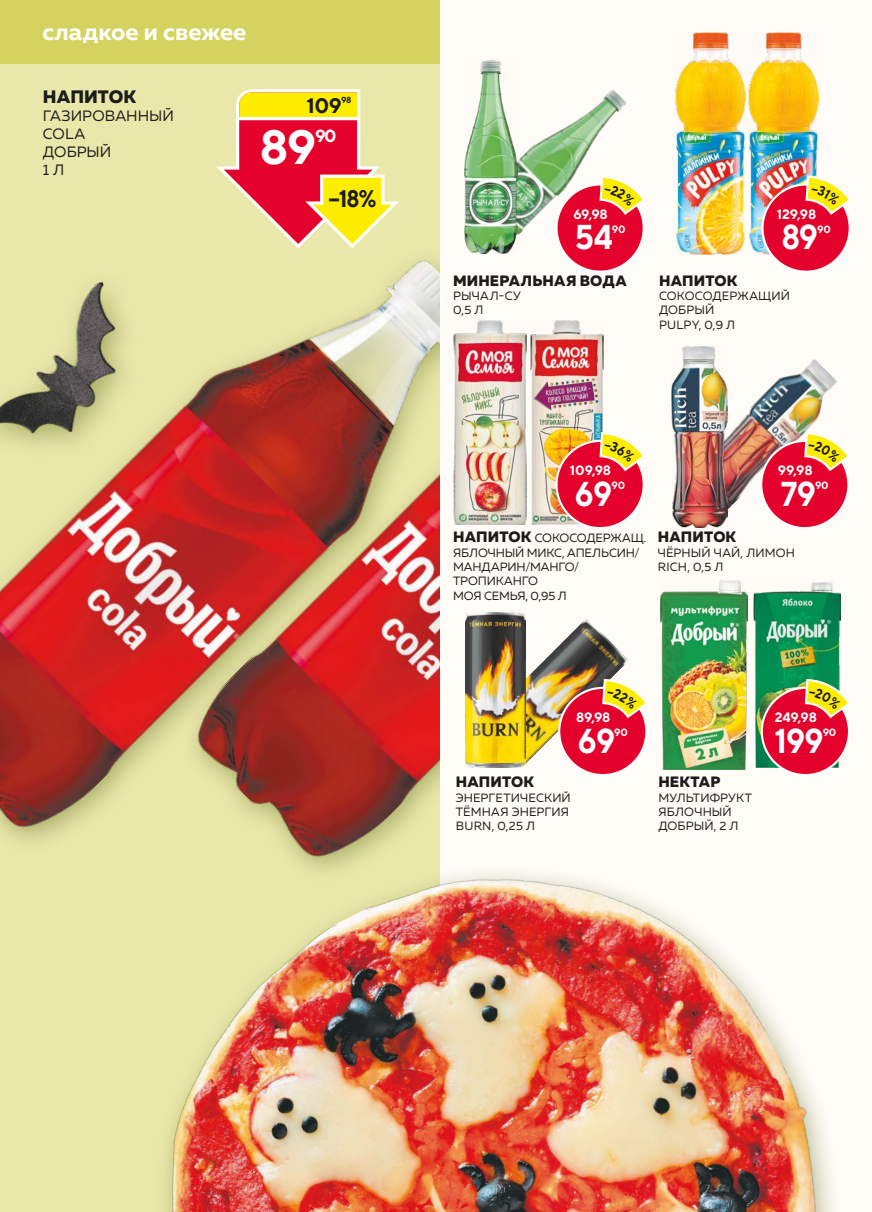
<style>
.page{position:relative;width:872px;height:1212px;background:#fff}
.page>*{position:absolute;margin:0;border:0;box-sizing:border-box;transform-origin:0 0}
.t1{font:700 48px "TT Norms";color:#fff}
.t2{font:700 34.5px "TT Norms";letter-spacing:-.025em;color:#fff;scale:.9 1}
.t3{font:700 24px "Muller";color:#fff}
.t4{font:700 24px "TT Norms";color:#1c1c1b;scale:.9 1}
.t5{font:700 21px "TT Norms";color:#1c1c1b}
.t6{font:800 18px "Muller";color:#1c1c1b}
.t7{font:700 17.55px "TT Norms";color:#fff}
.t8{font:800 15px "Muller";letter-spacing:.01em;color:#1c1c1b}
.t9{font:15px/18px "Muller";color:#1c1c1b}
.t10{font:700 13.5px "TT Norms";letter-spacing:-.015em;color:#fff}
.t11{font:12px/14.4px "Muller";letter-spacing:.01em;color:#1c1c1b}
.t12{font:12px/14.4px "Muller";letter-spacing:-.015em;color:#1c1c1b}
.t13{font:700 10.5px "TT Norms";letter-spacing:-.025em;color:#fff}
.t14{font:700 8.7px "TT Norms";color:#1c1c1b}
.s1{font-weight:800;font-size:15px}
</style>
<div class="page">
<div style="left:0;top:64px;width:440px;height:1148px;background:#eae7ab"></div>
<img style="left:0;top:259px;width:440px;height:583px">
<div style="left:0;top:0;width:440px;height:64px;background:#d5d360"></div>
<svg style="left:216px;top:89px;width:183px;height:160px"></svg>
<hr style="left:238px;top:117px;width:120px;height:3px;background:#fff">
<div style="left:440px;top:0;width:432px;height:1212px;background:#fffbf7"></div>
<svg style="left:556px;top:184px;width:87px;height:88px"></svg>
<img style="left:517px;top:89px;width:109px;height:162px">
<img style="left:464px;top:60px;width:53px;height:193px">
<img style="left:675px;top:32px;width:70px;height:223px">
<img style="left:748px;top:32px;width:70px;height:223px">
<div style="left:762px;top:184px;width:87px;height:88px;background:#e4022d;border-radius:50%"></div>
<div style="left:761px;top:183px;width:89px;height:90px;border:2px solid #fff;border-radius:50%"></div>
<img style="left:454px;top:320px;width:72px;height:205px">
<img style="left:531px;top:320px;width:72px;height:205px">
<div style="left:556px;top:441px;width:87px;height:87px;background:#e4022d;border-radius:50%"></div>
<div style="left:555px;top:440px;width:90px;height:89px;border:2px solid #fff;border-radius:50%"></div>
<img style="left:727px;top:359px;width:110px;height:159px">
<div style="left:761px;top:441px;width:87px;height:87px;background:#e4022d;border-radius:50%"></div>
<img style="left:671px;top:347px;width:56px;height:181px">
<img style="left:526px;top:619px;width:102px;height:144px">
<div style="left:559px;top:688px;width:87px;height:87px;background:#e4022d;border-radius:50%"></div>
<img style="left:466px;top:612px;width:60px;height:156px">
<img style="left:660px;top:581px;width:88px;height:188px">
<img style="left:753px;top:582px;width:88px;height:186px">
<div style="left:762px;top:688px;width:87px;height:87px;background:#e4022d;border-radius:50%"></div>
<img style="left:68px;top:772px;width:765px;height:440px">
<div style="left:0;top:268px;width:142px;height:193px;background:#eae7ab"></div>
<img style="left:0;top:282px;width:148px;height:177px">
<svg style="left:598px;top:174px;width:45px;height:94px"></svg>
<svg style="left:804px;top:174px;width:46px;height:94px"></svg>
<svg style="left:598px;top:431px;width:47px;height:93px"></svg>
<svg style="left:803px;top:431px;width:45px;height:93px"></svg>
<svg style="left:601px;top:678px;width:45px;height:93px"></svg>
<svg style="left:803px;top:678px;width:46px;height:93px"></svg>
<h3 class="t3" style="left:43px;top:17px;width:205px">сладкое и свежее</h3>
<h3 class="t6" style="left:43px;top:86px;width:95px">НАПИТОК</h3>
<p class="t9" style="left:43px;top:107px;width:133px">ГАЗИРОВАННЫЙ<br>COLA<br>ДОБРЫЙ<br>1 Л</p>
<h3 class="t5" style="left:306px;top:92px;width:37px">109</h3>
<p class="t14" style="left:341px;top:95px;width:12px">98</p>
<h1 class="t1" style="left:259px;top:117px;width:58px">89</h1>
<h3 class="t7" style="left:315px;top:125px;width:23px">90</h3>
<h3 class="t4" style="left:328px;top:183px;width:55px">−18%</h3>
<p class="t10" style="left:573px;top:205px;width:36px">69,98</p>
<p class="t10" style="left:777px;top:205px;width:41px">129,98</p>
<h2 class="t2" style="left:574px;top:215px;width:44px">54</h2>
<p class="t13" style="left:612px;top:222px;width:15px">90</p>
<h2 class="t2" style="left:781px;top:215px;width:42px">89</h2>
<p class="t13" style="left:817px;top:222px;width:15px">90</p>
<p class="t8" style="left:453px;top:271px;width:175px">МИНЕРАЛЬНАЯ ВОДА</p>
<p class="t11" style="left:453px;top:288px;width:69px">РЫЧАЛ-СУ<br>0,5 Л</p>
<p class="t8" style="left:659px;top:271px;width:80px">НАПИТОК</p>
<p class="t11" style="left:659px;top:288px;width:132px">СОКОСОДЕРЖАЩИЙ<br>ДОБРЫЙ<br>PULPY, 0,9 Л</p>
<p class="t10" style="left:570px;top:462px;width:43px">109,98</p>
<h2 class="t2" style="left:575px;top:472px;width:43px">69</h2>
<p class="t13" style="left:611px;top:479px;width:15px">90</p>
<p class="t10" style="left:778px;top:462px;width:36px">99,98</p>
<h2 class="t2" style="left:781px;top:472px;width:40px">79</h2>
<p class="t13" style="left:815px;top:479px;width:15px">90</p>
<p class="t12" style="left:453px;top:531px;width:195px"><span class="s1">НАПИТОК</span> СОКОСОДЕРЖАЩ.<br>ЯБЛОЧНЫЙ МИКС, АПЕЛЬСИН/<br>МАНДАРИН/МАНГО/<br>ТРОПИКАНГО<br>МОЯ СЕМЬЯ, 0,95 Л</p>
<p class="t8" style="left:658px;top:527px;width:80px">НАПИТОК</p>
<p class="t11" style="left:658px;top:545px;width:139px">ЧЁРНЫЙ ЧАЙ, ЛИМОН<br>RICH, 0,5 Л</p>
<p class="t10" style="left:576px;top:709px;width:36px">89,98</p>
<p class="t10" style="left:774px;top:709px;width:44px">249,98</p>
<h2 class="t2" style="left:577px;top:719px;width:43px">69</h2>
<p class="t13" style="left:614px;top:726px;width:15px">90</p>
<h2 class="t2" style="left:774px;top:719px;width:56px">199</h2>
<p class="t13" style="left:822px;top:726px;width:15px">90</p>
<p class="t8" style="left:456px;top:772px;width:80px">НАПИТОК</p>
<p class="t11" style="left:456px;top:790px;width:117px">ЭНЕРГЕТИЧЕСКИЙ<br>ТЁМНАЯ ЭНЕРГИЯ<br>BURN, 0,25 Л</p>
<p class="t8" style="left:658px;top:772px;width:64px">НЕКТАР</p>
<p class="t11" style="left:658px;top:790px;width:95px">МУЛЬТИФРУКТ<br>ЯБЛОЧНЫЙ<br>ДОБРЫЙ, 2 Л</p>
</div>
